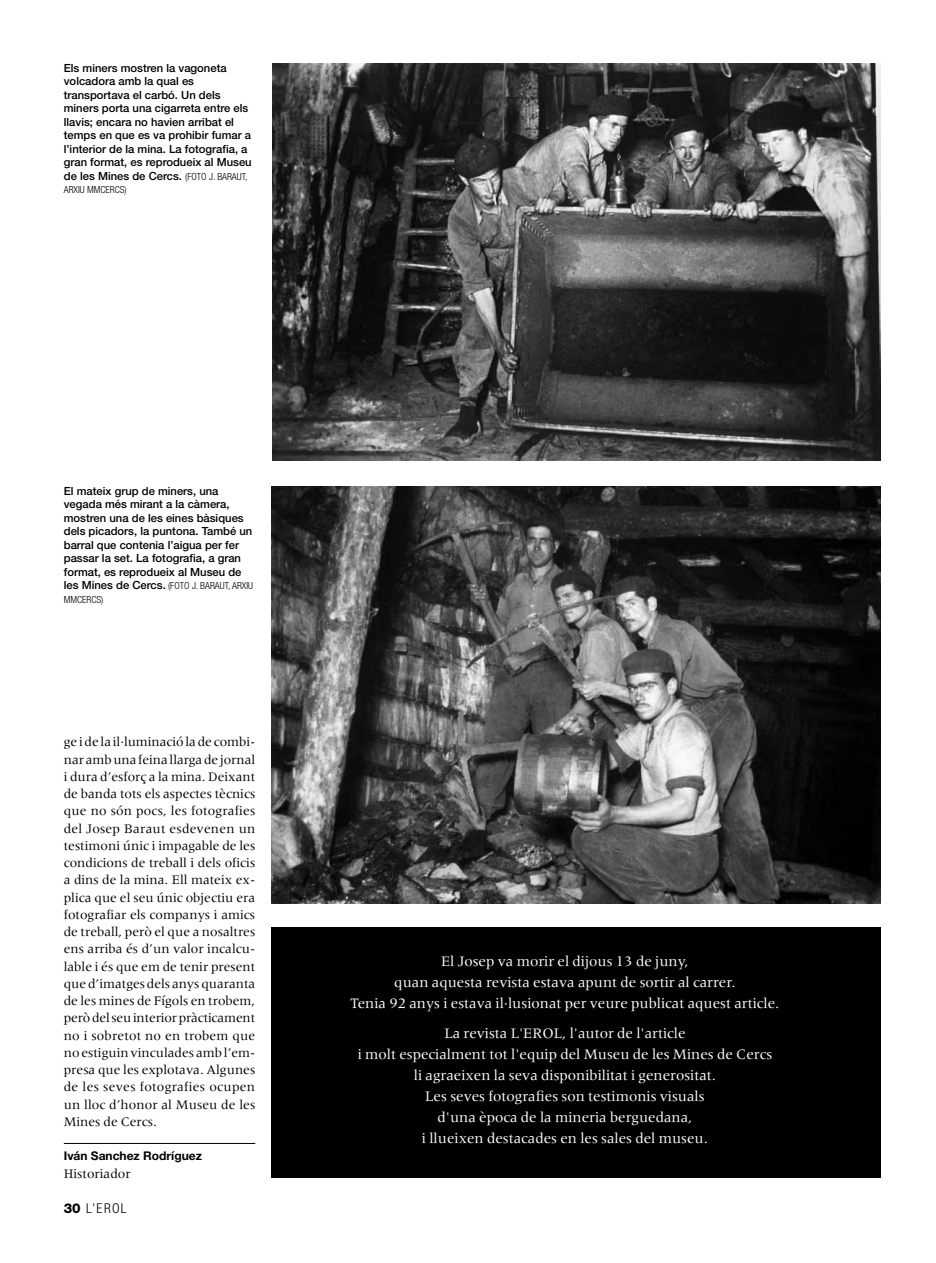
<style>
.page{position:relative;width:936px;height:1263px;background:#fff}
.page>*{position:absolute;margin:0;border:0;box-sizing:border-box;transform-origin:0 0}
.t1{font:15px/21px "Meridien";color:#fff;text-align:center}
.t2{font:13.5px/17.2px "Meridien";letter-spacing:.005em;color:#000;text-align:justify}
.t3{font:300 condensed 13.5px "Helvetica Neue LT Std";color:#000}
.t4{font:700 12px "Helvetica Neue LT Std";color:#000}
.t5{font:500 11.25px/13.5px "Helvetica Neue LT Std";color:#000}
.t6{font:300 condensed 9.75px "Helvetica Neue LT Std";color:#000}
.s1{font-weight:300;font-stretch:condensed;font-size:9.75px}
.s2{font-weight:800;font-stretch:normal}
</style>
<div class="page">
<img style="left:273px;top:64px;width:607px;height:397px">
<img style="left:271px;top:487px;width:609px;height:417px">
<hr style="left:64px;top:1143px;width:191px;height:1px;background:#000">
<div style="left:271px;top:927px;width:609px;height:251px;background:#000"></div>
<p class="t5" style="left:64px;top:61px;width:189px">Els miners mostren la vagoneta volcadora amb la qual es transportava el carbó. Un dels miners porta una cigarreta entre els llavis; encara no havien arribat el temps en que es va prohibir fumar a l’interior de la mina. La fotografia, a gran format, es reprodueix al Museu de les Mines de Cercs. <span class="s1">(FOTO J. BARAU</span></p>
<p class="t6" style="left:242px;top:171px;width:7px">T,</p>
<p class="t6" style="left:64px;top:184px;width:48px">ARXIU MMCERCS</p>
<p class="t6" style="left:124px;top:184px;width:4px">)</p>
<p class="t5" style="left:64px;top:484px;width:190px">El mateix grup de miners, una vegada més mirant a la càmera, mostren una de les eines bàsiques dels picadors, la puntona. També un barral que contenia l’aigua per fer passar la set. La fotografia, a gran format, es reprodueix al Museu de les Mines de Cercs. <span class="s1">(FOTO J. BARAU</span></p>
<p class="t6" style="left:225px;top:580px;width:26px">T, ARXIU</p>
<p class="t6" style="left:64px;top:594px;width:24px">MMCERCS</p>
<p class="t6" style="left:101px;top:594px;width:4px">)</p>
<p class="t2" style="left:64px;top:733px;width:193px">ge i de la il·luminació la de combi&shy;nar amb una feina llarga de jornal i dura d’esforç a la mina. Deixant de banda tots els aspectes tècnics que no són pocs, les fotografies del Josep Baraut esdevenen un testimoni únic i impagable de les condicions de treball i dels oficis a dins de la mina. Ell mateix ex&shy;plica que el seu únic objectiu era fotografiar els companys i amics de treball, però el que a nosaltres ens arriba és d’un valor incalcu&shy;lable i és que em de tenir present que d’imatges dels anys quaranta de les mines de Fígols en trobem, però del seu interior pràcticament no i sobretot no en trobem que no estiguin vinculades amb l’em&shy;presa que les explotava. Algunes de les seves fotografies ocupen un lloc d’honor al Museu de les Mines de Cercs.</p>
<p class="t4" style="left:64px;top:1148px;width:140px">Iván Sanchez Rodríguez</p>
<p class="t2" style="left:64px;top:1164px;width:68px">Historiador</p>
<p class="t3" style="left:64px;top:1200px;width:64px"><span class="s2">30</span> L’EROL</p>
<p class="t1" style="left:350px;top:951px;width:430px">El Josep va morir el dijous 13 de juny,<br>quan aquesta revista estava apunt de sortir al carrer.<br>Tenia 92 anys i estava il·lusionat per veure publicat aquest article.</p>
<p class="t1" style="left:358px;top:1022px;width:416px">La revista L'EROL, l'autor de l'article<br>i molt especialment tot l'equip del Museu de les Mines de Cercs li agraeixen la seva disponibilitat i generositat.<br>Les seves fotografies son testimonis visuals<br>d'una època de la mineria berguedana,<br>i llueixen destacades en les sales del museu.</p>
</div>
